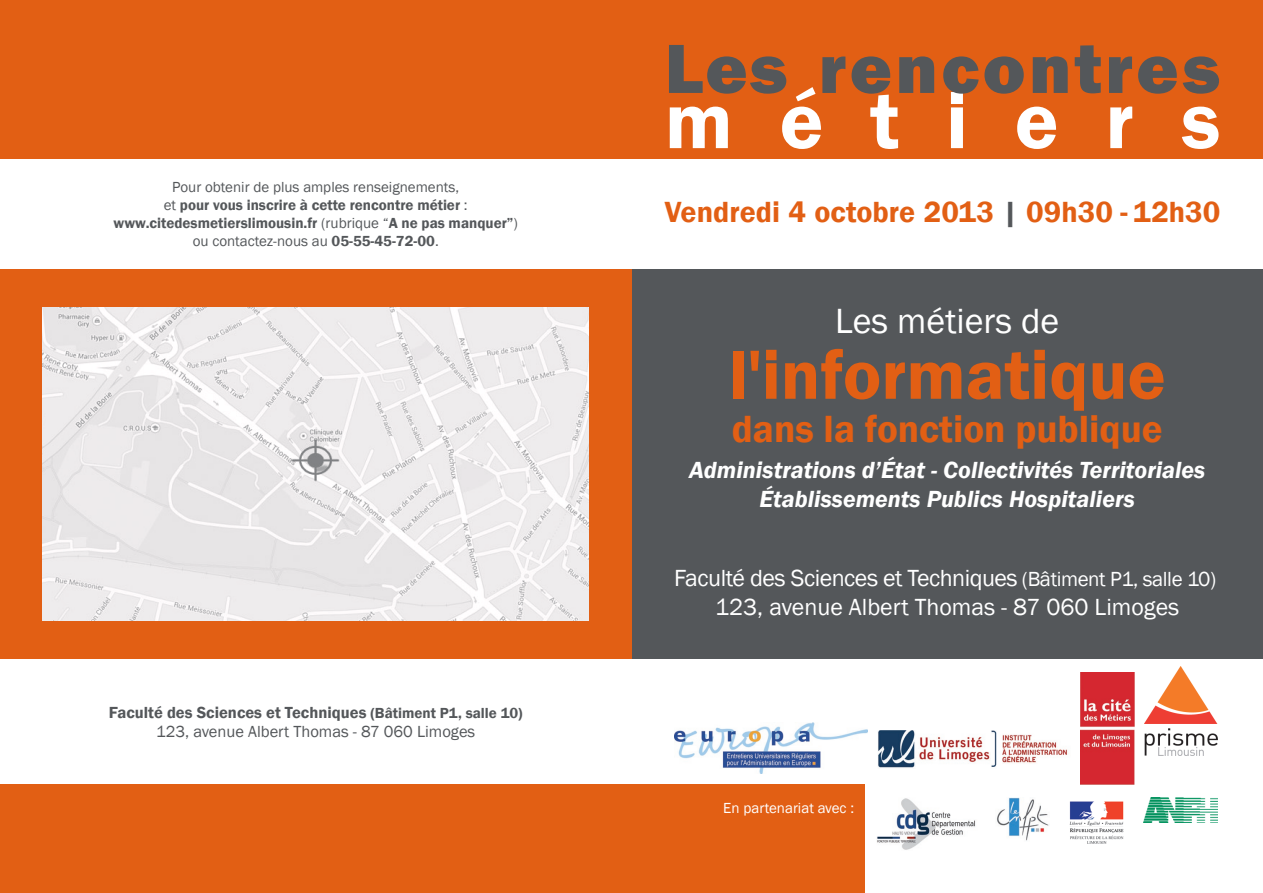
<style>
.page{position:relative;width:1263px;height:893px;background:#fff}
.page>*{position:absolute;margin:0;border:0;box-sizing:border-box;transform-origin:0 0}
.t1{font:600 82.5px "Franklin Gothic";letter-spacing:.565em;color:#fff}
.t2{font:600 72px "Franklin Gothic";color:#e25f14}
.t3{font:800 72px "Franklin Gothic";letter-spacing:.05em;color:#54575a}
.t4{font:600 39px "Franklin Gothic";color:#e25f14}
.t5{font:36px "Franklin Gothic";color:#fff}
.t6{font:600 30px "Franklin Gothic";color:#e25f14}
.t7{font:italic 600 24px/28.8px "Franklin Gothic";color:#fff;text-align:center}
.t8{font:24px "Franklin Gothic";letter-spacing:-.02em;color:#fff}
.t9{font:24px "Franklin Gothic";color:#fff}
.t10{font:600 16.5px "Franklin Gothic";color:#54575a}
.t11{font:16.5px "Franklin Gothic";color:#54575a}
.t12{font:600 15px "Franklin Gothic";color:#54575a}
.t13{font:15px "Franklin Gothic";color:#54575a}
.t14{font:15px "Franklin Gothic";color:#fff}
.s1{font-weight:400}
.s2{font-weight:600}
.s3{font-size:15px}
.s4{color:#54575a}
.s5{font-size:21px}
</style>
<div class="page">
<div style="left:0;top:784px;width:865px;height:109px;background:#e25f14"></div>
<div style="left:0;top:0;width:1263px;height:159px;background:#e25f14"></div>
<div style="left:631px;top:269px;width:632px;height:390px;background:#54575a"></div>
<img style="left:1144px;top:798px;width:73px;height:25px">
<img style="left:877px;top:798px;width:99px;height:52px">
<img style="left:997px;top:798px;width:52px;height:43px">
<img style="left:1069px;top:801px;width:55px;height:43px">
<img style="left:1080px;top:672px;width:54px;height:112px">
<img style="left:674px;top:723px;width:193px;height:50px">
<img style="left:1144px;top:666px;width:73px;height:89px">
<img style="left:878px;top:730px;width:189px;height:38px">
<div style="left:0;top:269px;width:631px;height:390px;background:#e25f14"></div>
<img style="left:43px;top:308px;width:546px;height:312px">
<p class="t13" style="left:172px;top:177px;width:288px">Pour obtenir de plus amples renseignements,</p>
<p class="t12" style="left:164px;top:195px;width:305px"><span class="s1">et</span> pour vous inscrire à cette rencontre métier <span class="s1">:</span></p>
<p class="t12" style="left:114px;top:213px;width:406px">www.citedesmetierslimousin.fr <span class="s1">(rubrique “</span>A ne pas manquer”<span class="s1">)</span></p>
<p class="t13" style="left:193px;top:231px;width:248px">ou contactez-nous au <span class="s2">05-55-45-72-00</span>.</p>
<p class="t10" style="left:109px;top:702px;width:415px">Faculté des Sciences et Techniques <span class="s3">(Bâtiment P1, salle 10)</span></p>
<p class="t11" style="left:156px;top:722px;width:321px">123, avenue Albert Thomas - 87 060 Limoges</p>
<p class="t3" style="left:665px;top:22px;width:557px">Les rencontres</p>
<p class="t1" style="left:665px;top:70px;width:557px">métiers</p>
<p class="t6" style="left:665px;top:194px;width:557px">Vendredi 4 octobre 2013 <span class="s4">|</span> 09h30 - 12h30</p>
<p class="t5" style="left:835px;top:298px;width:226px">Les métiers de</p>
<p class="t2" style="left:729px;top:330px;width:439px">l'informatique</p>
<p class="t4" style="left:732px;top:405px;width:432px">dans la fonction publique</p>
<p class="t7" style="left:689px;top:456px;width:518px">Administrations d’État - Collectivités Territoriales<br>Établissements Publics Hospitaliers</p>
<p class="t8" style="left:674px;top:563px;width:544px">Faculté des Sciences et Techniques <span class="s5">(Bâtiment P1, salle 10)</span></p>
<p class="t9" style="left:715px;top:592px;width:466px">123, avenue Albert Thomas - 87 060 Limoges</p>
<p class="t14" style="left:723px;top:798px;width:132px">En partenariat avec :</p>
</div>
